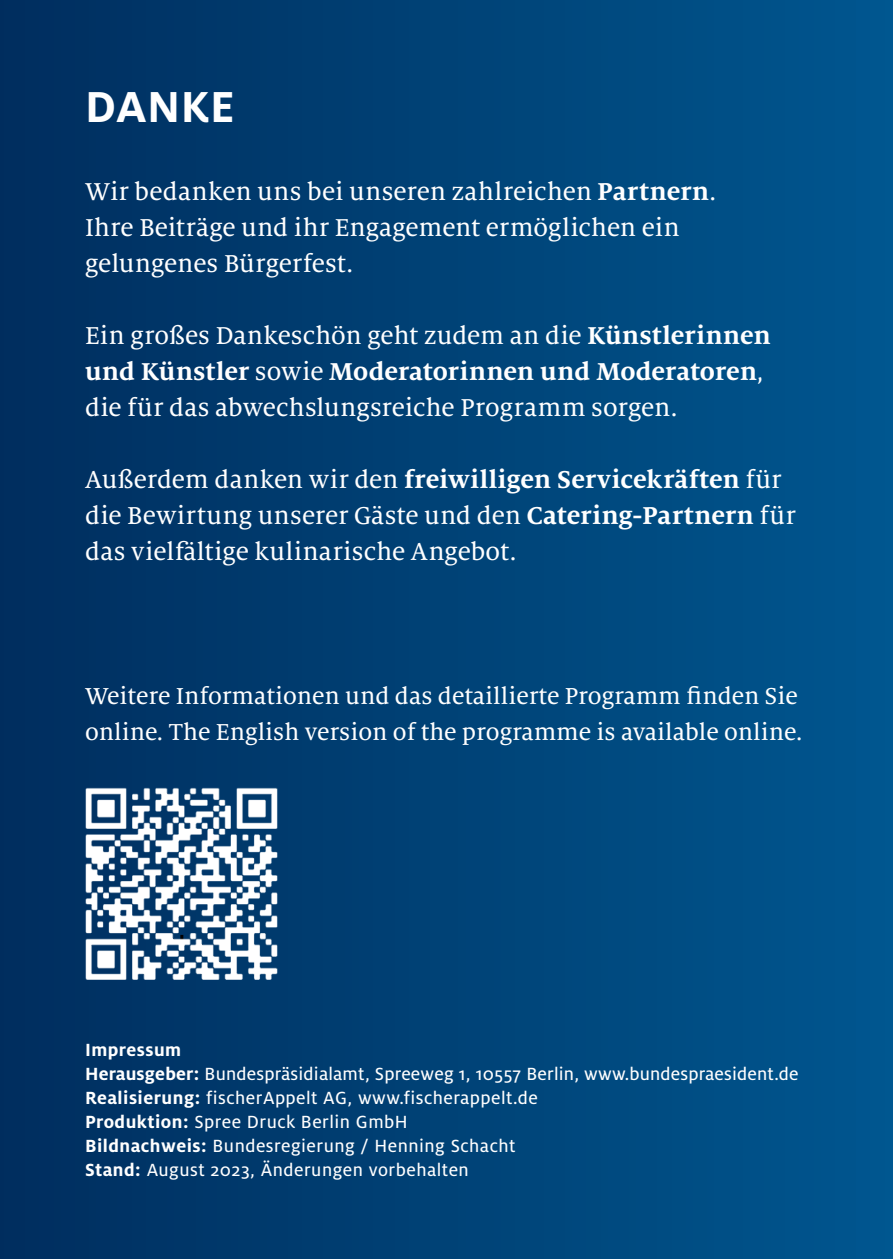
<style>
.page{position:relative;width:893px;height:1259px;background:#fff}
.page>*{position:absolute;margin:0;border:0;box-sizing:border-box;transform-origin:0 0}
.t1{font:700 48px "Milo OT";letter-spacing:.01em;color:#fff}
.t2{font:27px/36px "Milo Serif OT Text";letter-spacing:.005em;color:#fff}
.t3{font:700 27px "Milo Serif OT";color:#fff}
.t4{font:25.5px/36px "Milo Serif OT Text";color:#fff}
.t5{font:19.5px/24px "Milo OT Text";letter-spacing:.025em;color:#fff}
.t6{font:700 19.5px "Milo OT";letter-spacing:.025em;color:#fff}
.s1{font-family:"Milo Serif OT";font-weight:700}
.s2{font-family:"Milo Serif OT Text";font-weight:400}
.s3{font-family:"Milo OT";font-weight:700}
</style>
<div class="page">
<div style="left:0;top:0;width:893px;height:1259px;background:linear-gradient(to right,#002d5e,#00578f)"></div>
<img style="left:68px;top:769px;width:227px;height:228px">
<h1 class="t1" style="left:85px;top:80px;width:151px">DANKE</h1>
<p class="t2" style="left:85px;top:174px;width:633px">Wir bedanken uns bei unseren zahlreichen <span class="s1">Partnern</span>.<br>Ihre Beiträge und ihr Engagement ermöglichen ein gelungenes Bürgerfest.</p>
<p class="t2" style="left:85px;top:318px;width:687px">Ein großes Dankeschön geht zudem an die <span class="s1">Künstlerinnen</span></p>
<p class="t3" style="left:85px;top:357px;width:680px">und Künstler <span class="s2">sowie</span> Moderatorinnen und Moderatoren<span class="s2">,</span></p>
<p class="t2" style="left:85px;top:390px;width:594px">die für das abwechslungsreiche Programm sorgen.</p>
<p class="t3" style="left:85px;top:465px;width:698px"><span class="s2">Außerdem danken wir den</span> freiwilligen Servicekräften <span class="s2">für</span></p>
<p class="t2" style="left:85px;top:498px;width:712px">die Bewirtung unserer Gäste und den <span class="s1">Catering-Partnern</span> für das vielfältige kulinarische Angebot.</p>
<p class="t4" style="left:85px;top:679px;width:719px">Weitere Informationen und das detaillierte Programm finden Sie online. The English version of the programme is available online.</p>
<p class="t6" style="left:85px;top:1039px;width:98px">Impressum</p>
<p class="t5" style="left:85px;top:1062px;width:715px"><span class="s3">Herausgeber:</span> Bundespräsidialamt, Spreeweg 1, 10557 Berlin, www.bundespraesident.de <span class="s3">Realisierung:</span> fischerAppelt AG, www.fischerappelt.de<br><span class="s3">Produktion:</span> Spree Druck Berlin GmbH<br><span class="s3">Bildnachweis:</span> Bundesregierung / Henning Schacht<br><span class="s3">Stand:</span> August 2023, Änderungen vorbehalten</p>
</div>
